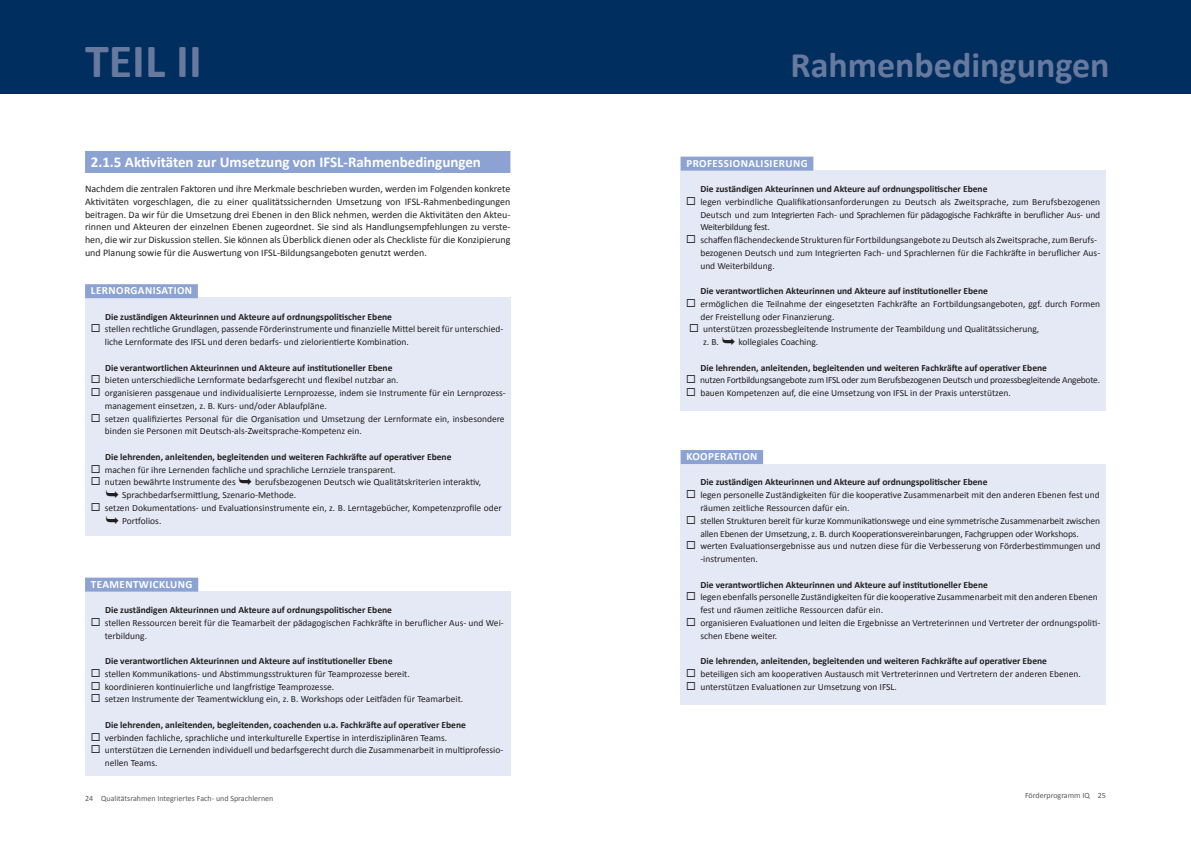
<style>
.page{position:relative;width:1191px;height:842px;background:#fff}
.page>*{position:absolute;margin:0;border:0;box-sizing:border-box;transform-origin:0 0}
._01_Überschrift_2_gr{font:700 48px "Calibri";color:#68799e}
._01_Überschrift_2_gr-2{font:700 36px "Calibri";color:#68799e}
._02_Fließtext{font:700 15px "Calibri";color:#fff}
._02_Fließtext-2{font:700 11px "Calibri";letter-spacing:.04em;color:#fff}
._02_Fließtext-3{font:10px/12.8px "Calibri";color:#231f20;text-align:justify}
._02_Fließtext-4{font:9.5px/12.8px "Calibri";color:#231f20}
._02_Fließtext-5{font:700 9.5px "Calibri";color:#231f20}
._02_Fließtext-6{font:9.5px "Calibri";letter-spacing:-.025em;color:#231f20}
.t1{font:8px "Calibri";color:#57585a}
</style>
<div class="page">
<div style="left:680px;top:464px;width:426px;height:241px;background:#e4e9f5"></div>
<div style="left:680px;top:170px;width:426px;height:241px;background:#e4e9f5"></div>
<div style="left:85px;top:591px;width:425px;height:184px;background:#e4e9f5"></div>
<div style="left:85px;top:298px;width:425px;height:238px;background:#e4e9f5"></div>
<div style="left:0;top:0;width:1191px;height:94px;background:#002e5e"></div>
<div style="left:85px;top:151px;width:425px;height:22px;background:#8ca2d2"></div>
<div style="left:85px;top:284px;width:113px;height:14px;background:#8ca2d2"></div>
<div style="left:85px;top:578px;width:113px;height:14px;background:#8ca2d2"></div>
<div style="left:680px;top:157px;width:133px;height:14px;background:#8ca2d2"></div>
<div style="left:680px;top:450px;width:83px;height:14px;background:#8ca2d2"></div>
<p class="_01_Überschrift_2_gr" style="left:85px;top:31px;width:118px">TEIL II</p>
<p class="_02_Fließtext" style="left:91px;top:152px;width:392px">2.1.5 Aktivitäten zur Umsetzung von IFSL-Rahmenbedingungen</p>
<p class="_02_Fließtext-3" style="left:85px;top:182px;width:427px">Nachdem die zentralen Faktoren und ihre Merkmale beschrieben wurden, werden im Folgenden konkrete Aktivitäten vorgeschlagen, die zu einer qualitätssichernden Umsetzung von IFSL-Rahmenbedingungen beitragen. Da wir für die Umsetzung drei Ebenen in den Blick nehmen, werden die Aktivitäten den Akteu&shy;rinnen und Akteuren der einzelnen Ebenen zugeordnet. Sie sind als Handlungsempfehlungen zu verste&shy;hen, die wir zur Diskussion stellen. Sie können als Überblick dienen oder als Checkliste für die Konzipierung und Planung sowie für die Auswertung von IFSL-Bildungsangeboten genutzt werden.</p>
<p class="_02_Fließtext-2" style="left:91px;top:283px;width:103px">LERNORGANISATION</p>
<p class="_02_Fließtext-5" style="left:105px;top:310px;width:288px">Die zuständigen Akteurinnen und Akteure auf ordnungspolitischer Ebene</p>
<p class="_02_Fließtext-4" style="left:105px;top:323px;width:400px;text-indent:-14px">◻ stellen rechtliche Grundlagen, passende Förderinstrumente und finanzielle Mittel bereit für unterschied&shy;liche Lernformate des IFSL und deren bedarfs- und zielorientierte Kombination.</p>
<p class="_02_Fließtext-5" style="left:105px;top:361px;width:289px">Die verantwortlichen Akteurinnen und Akteure auf institutioneller Ebene</p>
<p class="_02_Fließtext-4" style="left:91px;top:374px;width:309px">◻ bieten unterschiedliche Lernformate bedarfsgerecht und flexibel nutzbar an.</p>
<p class="_02_Fließtext-4" style="left:105px;top:387px;width:402px;text-indent:-14px">◻ organisieren passgenaue und individualisierte Lernprozesse, indem sie Instrumente für ein Lernprozess&shy;management einsetzen, z. B. Kurs- und/oder Ablaufpläne.</p>
<p class="_02_Fließtext-4" style="left:105px;top:412px;width:401px;text-indent:-14px">◻ setzen qualifiziertes Personal für die Organisation und Umsetzung der Lernformate ein, insbesondere binden sie Personen mit Deutsch-als-Zweitsprache-Kompetenz ein.</p>
<p class="_02_Fließtext-5" style="left:105px;top:451px;width:348px">Die lehrenden, anleitenden, begleitenden und weiteren Fachkräfte auf operativer Ebene</p>
<p class="_02_Fließtext-4" style="left:91px;top:463px;width:306px">◻ machen für ihre Lernenden fachliche und sprachliche Lernziele transparent.</p>
<p class="_02_Fließtext-4" style="left:91px;top:476px;width:146px">◻ nutzen bewährte Instrumente des</p>
<p class="_02_Fließtext-4" style="left:122px;top:476px;width:360px;text-indent:133px">berufsbezogenen Deutsch wie Qualitätskriterien interaktiv,<br>Sprachbedarfsermittlung, Szenario-Methode.</p>
<p class="_02_Fließtext-4" style="left:122px;top:501px;width:381px;text-indent:-32px">◻ setzen Dokumentations- und Evaluationsinstrumente ein, z. B. Lerntagebücher, Kompetenzprofile oder<br>Portfolios.</p>
<p class="_02_Fließtext-2" style="left:91px;top:577px;width:103px">TEAMENTWICKLUNG</p>
<p class="_02_Fließtext-5" style="left:105px;top:604px;width:288px">Die zuständigen Akteurinnen und Akteure auf ordnungspolitischer Ebene</p>
<p class="_02_Fließtext-4" style="left:105px;top:616px;width:400px;text-indent:-14px">◻ stellen Ressourcen bereit für die Teamarbeit der pädagogischen Fachkräfte in beruflicher Aus- und Wei&shy;terbildung.</p>
<p class="_02_Fließtext-5" style="left:105px;top:655px;width:289px">Die verantwortlichen Akteurinnen und Akteure auf institutioneller Ebene</p>
<p class="_02_Fließtext-4" style="left:91px;top:667px;width:320px">◻ stellen Kommunikations- und Abstimmungsstrukturen für Teamprozesse bereit.</p>
<p class="_02_Fließtext-4" style="left:91px;top:680px;width:245px">◻ koordinieren kontinuierliche und langfristige Teamprozesse.</p>
<p class="_02_Fließtext-4" style="left:91px;top:693px;width:374px">◻ setzen Instrumente der Teamentwicklung ein, z. B. Workshops oder Leitfäden für Teamarbeit.</p>
<p class="_02_Fließtext-5" style="left:105px;top:719px;width:362px">Die lehrenden, anleitenden, begleitenden, coachenden u.a. Fachkräfte auf operativer Ebene</p>
<p class="_02_Fließtext-4" style="left:91px;top:731px;width:358px">◻ verbinden fachliche, sprachliche und interkulturelle Expertise in interdisziplinären Teams.</p>
<p class="_02_Fließtext-4" style="left:105px;top:744px;width:400px;text-indent:-14px">◻ unterstützen die Lernenden individuell und bedarfsgerecht durch die Zusammenarbeit in multiprofessio&shy;nellen Teams.</p>
<p class="t1" style="left:85px;top:793px;width:190px">24 Qualitätsrahmen Integriertes Fach- und Sprachlernen</p>
<p class="_01_Überschrift_2_gr-2" style="left:790px;top:42px;width:320px">Rahmenbedingungen</p>
<p class="_02_Fließtext-2" style="left:686px;top:156px;width:123px">PROFESSIONALISIERUNG</p>
<p class="_02_Fließtext-5" style="left:700px;top:183px;width:288px">Die zuständigen Akteurinnen und Akteure auf ordnungspolitischer Ebene</p>
<p class="_02_Fließtext-4" style="left:700px;top:195px;width:401px;text-align:justify;text-indent:-14px">◻ legen verbindliche Qualifikationsanforderungen zu Deutsch als Zweitsprache, zum Berufsbezogenen Deutsch und zum Integrierten Fach- und Sprachlernen für pädagogische Fachkräfte in beruflicher Aus- und Weiterbildung fest.</p>
<p class="_02_Fließtext-4" style="left:700px;top:234px;width:401px;text-indent:-14px">◻ schaffen flächendeckende Strukturen für Fortbildungsangebote zu Deutsch als Zweitsprache, zum Berufs&shy;bezogenen Deutsch und zum Integrierten Fach- und Sprachlernen für die Fachkräfte in beruflicher Aus&shy;und Weiterbildung.</p>
<p class="_02_Fließtext-5" style="left:700px;top:285px;width:289px">Die verantwortlichen Akteurinnen und Akteure auf institutioneller Ebene</p>
<p class="_02_Fließtext-4" style="left:700px;top:297px;width:401px;text-indent:-14px">◻ ermöglichen die Teilnahme der eingesetzten Fachkräfte an Fortbildungsangeboten, ggf. durch Formen der Freistellung oder Finanzierung.</p>
<p class="_02_Fließtext-4" style="left:703px;top:323px;width:338px;text-indent:-14px">◻ unterstützen prozessbegleitende Instrumente der Teambildung und Qualitätssicherung, z. B.</p>
<p class="_02_Fließtext-4" style="left:738px;top:336px;width:81px">kollegiales Coaching.</p>
<p class="_02_Fließtext-5" style="left:700px;top:361px;width:348px">Die lehrenden, anleitenden, begleitenden und weiteren Fachkräfte auf operativer Ebene</p>
<p class="_02_Fließtext-6" style="left:686px;top:374px;width:415px">◻ nutzen Fortbildungsangebote zum IFSL oder zum Berufsbezogenen Deutsch und prozessbegleitende Angebote.</p>
<p class="_02_Fließtext-4" style="left:686px;top:387px;width:326px">◻ bauen Kompetenzen auf, die eine Umsetzung von IFSL in der Praxis unterstützen.</p>
<p class="_02_Fließtext-2" style="left:686px;top:449px;width:72px">KOOPERATION</p>
<p class="_02_Fließtext-5" style="left:700px;top:476px;width:288px">Die zuständigen Akteurinnen und Akteure auf ordnungspolitischer Ebene</p>
<p class="_02_Fließtext-4" style="left:700px;top:489px;width:401px;text-indent:-14px">◻ legen personelle Zuständigkeiten für die kooperative Zusammenarbeit mit den anderen Ebenen fest und räumen zeitliche Ressourcen dafür ein.</p>
<p class="_02_Fließtext-4" style="left:700px;top:514px;width:401px;text-indent:-14px">◻ stellen Strukturen bereit für kurze Kommunikationswege und eine symmetrische Zusammenarbeit zwischen allen Ebenen der Umsetzung, z. B. durch Kooperationsvereinbarungen, Fachgruppen oder Workshops.</p>
<p class="_02_Fließtext-4" style="left:700px;top:540px;width:401px;text-indent:-14px">◻ werten Evaluationsergebnisse aus und nutzen diese für die Verbesserung von Förderbestimmungen und -instrumenten.</p>
<p class="_02_Fließtext-5" style="left:700px;top:578px;width:289px">Die verantwortlichen Akteurinnen und Akteure auf institutioneller Ebene</p>
<p class="_02_Fließtext-4" style="left:700px;top:591px;width:399px;text-indent:-14px">◻ legen ebenfalls personelle Zuständigkeiten für die kooperative Zusammenarbeit mit den anderen Ebenen fest und räumen zeitliche Ressourcen dafür ein.</p>
<p class="_02_Fließtext-4" style="left:700px;top:616px;width:401px;text-indent:-14px">◻ organisieren Evaluationen und leiten die Ergebnisse an Vertreterinnen und Vertreter der ordnungspoliti&shy;schen Ebene weiter.</p>
<p class="_02_Fließtext-5" style="left:700px;top:655px;width:348px">Die lehrenden, anleitenden, begleitenden und weiteren Fachkräfte auf operativer Ebene</p>
<p class="_02_Fließtext-4" style="left:686px;top:667px;width:396px">◻ beteiligen sich am kooperativen Austausch mit Vertreterinnen und Vertretern der anderen Ebenen.</p>
<p class="_02_Fließtext-4" style="left:686px;top:680px;width:212px">◻ unterstützen Evaluationen zur Umsetzung von IFSL.</p>
<p class="t1" style="left:1025px;top:790px;width:82px">Förderprogramm IQ 25</p>
</div>
